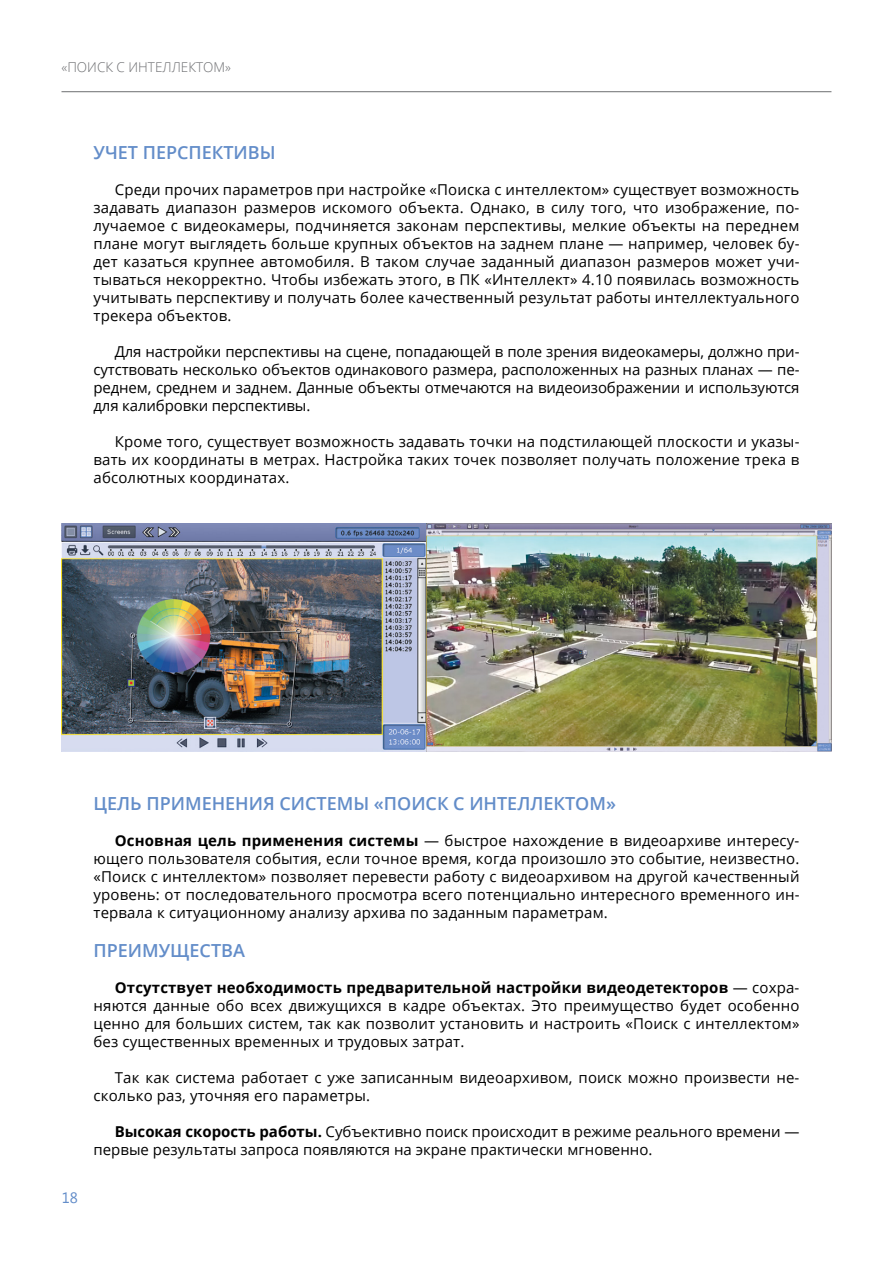
<style>
.page{position:relative;width:893px;height:1263px;background:#fff}
.page>*{position:absolute;margin:0;border:0;box-sizing:border-box;transform-origin:0 0}
.t1{font:600 18px "Open Sans";color:#638dc9}
.t2{font:15px/18px "Open Sans";letter-spacing:.01em;color:#000;text-align:justify}
.t3{font:15px "Segoe UI";color:#638dc9}
.t4{font:300 13.5px "Open Sans";color:#6d6e71}
.s1{font-weight:700}
</style>
<div class="page">
<hr style="left:62px;top:91px;width:769px;height:1px;background:#6d6e71">
<img style="left:62px;top:524px;width:769px;height:227px">
<p class="t4" style="left:62px;top:58px;width:171px">«ПОИСК С ИНТЕЛЛЕКТОМ»</p>
<p class="t1" style="left:94px;top:140px;width:183px">УЧЕТ ПЕРСПЕКТИВЫ</p>
<p class="t2" style="left:94px;top:180px;width:707px;text-indent:21px">Среди прочих параметров при настройке «Поиска с интеллектом» существует возможность задавать диапазон размеров искомого объекта. Однако, в силу того, что изображение, по&shy;лучаемое с видеокамеры, подчиняется законам перспективы, мелкие объекты на переднем плане могут выглядеть больше крупных объектов на заднем плане — например, человек бу&shy;дет казаться крупнее автомобиля. В таком случае заданный диапазон размеров может учи&shy;тываться некорректно. Чтобы избежать этого, в ПК «Интеллект» 4.10 появилась возможность учитывать перспективу и получать более качественный результат работы интеллектуального трекера объектов.</p>
<p class="t2" style="left:94px;top:342px;width:707px;text-indent:21px">Для настройки перспективы на сцене, попадающей в поле зрения видеокамеры, должно при&shy;сутствовать несколько объектов одинакового размера, расположенных на разных планах — пе&shy;реднем, среднем и заднем. Данные объекты отмечаются на видеоизображении и используются для калибровки перспективы.</p>
<p class="t2" style="left:94px;top:432px;width:707px;text-indent:21px">Кроме того, существует возможность задавать точки на подстилающей плоскости и указы&shy;вать их координаты в метрах. Настройка таких точек позволяет получать положение трека в абсолютных координатах.</p>
<p class="t3" style="left:62px;top:1187px;width:18px">18</p>
<p class="t1" style="left:94px;top:791px;width:524px">ЦЕЛЬ ПРИМЕНЕНИЯ СИСТЕМЫ «ПОИСК С ИНТЕЛЛЕКТОМ»</p>
<p class="t2" style="left:94px;top:831px;width:707px;text-indent:21px"><span class="s1">Основная цель применения системы</span> — быстрое нахождение в видеоархиве интересу&shy;ющего пользователя события, если точное время, когда произошло это событие, неизвестно. «Поиск с интеллектом» позволяет перевести работу с видеоархивом на другой качественный уровень: от последовательного просмотра всего потенциально интересного временного ин&shy;тервала к ситуационному анализу архива по заданным параметрам.</p>
<p class="t1" style="left:94px;top:938px;width:153px">ПРЕИМУЩЕСТВА</p>
<p class="t2" style="left:94px;top:978px;width:707px;text-indent:21px"><span class="s1">Отсутствует необходимость предварительной настройки видеодетекторов</span> — сохра&shy;няются данные обо всех движущихся в кадре объектах. Это преимущество будет особенно ценно для больших систем, так как позволит установить и настроить «Поиск с интеллектом» без существенных временных и трудовых затрат.</p>
<p class="t2" style="left:94px;top:1068px;width:707px;text-indent:21px">Так как система работает с уже записанным видеоархивом, поиск можно произвести не&shy;сколько раз, уточняя его параметры.</p>
<p class="t2" style="left:94px;top:1122px;width:707px;text-indent:21px"><span class="s1">Высокая скорость работы.</span> Субъективно поиск происходит в режиме реального времени — первые результаты запроса появляются на экране практически мгновенно.</p>
</div>
